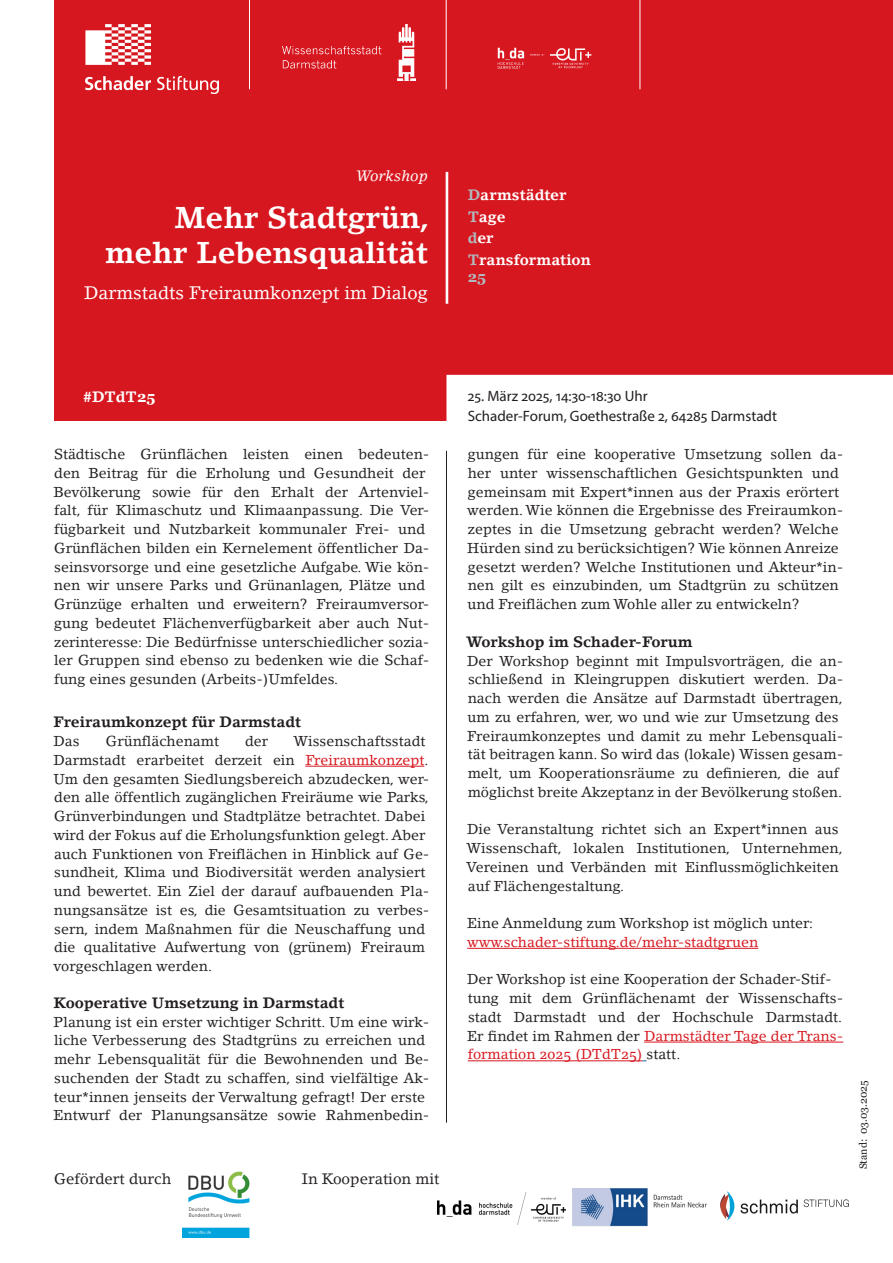
<style>
.page{position:relative;width:893px;height:1263px;background:#fff}
.page>*{position:absolute;margin:0;border:0;box-sizing:border-box;transform-origin:0 0}
.T1_Tagung_Headline_20pt{font:700 30px/34.5px "Lino Letter Std";color:#fff;text-align:right}
.T1_Tagung_Subline{font:18px "Lino Letter Std";color:#fff}
.T1_Tagung_Zwischenüberschriften{font:700 15px "Lino Letter Std";color:#231f20}
.T1_Tagung_Datum_Adresse{font:15px "Myriad Pro";color:#231f20}
.PÜ_S1_Tagung_Headline_20pt{font:700 15px "Lino Letter Std";color:#fff}
.T1_Tagung{font:15px "Lino Letter Std";color:#231f20}
.T1_Tagung-Headline_16_pt{font:italic 15px "Lino Letter Std";color:#fff}
.PÜ_S1{font:700 15px "Lino Letter Std";color:#fff}
.PÜ_S1_Tagung_Headline_20pt-2{font:700 15px "Georgia";color:#b1b9bf}
.T1_Tagung_Fließtext{font:14.25px/18.8px "Lino Letter Std";color:#231f20}
.T1_Tagung_Fließtext-2{font:14.25px "Lino Letter Std";color:#d7171f}
.t1{font:10.5px "Georgia";color:#231f20}
.s1{color:#b1b9bf}
.s2{font-family:"Georgia"}
.s3{color:#d7171f}
</style>
<div class="page">
<div style="left:54px;top:0;width:839px;height:421px;background:#d7171f"></div>
<hr style="left:249px;top:0;width:1px;height:89px;background:#fff">
<img style="left:86px;top:25px;width:133px;height:68px">
<hr style="left:446px;top:0;width:1px;height:89px;background:#fff">
<img style="left:282px;top:25px;width:133px;height:55px">
<hr style="left:640px;top:0;width:1px;height:89px;background:#fff">
<img style="left:481px;top:19px;width:118px;height:83px">
<hr style="left:446px;top:451px;width:1px;height:672px;background:#231f20">
<hr style="left:305px;top:766px;width:119px;height:1px;background:#d7171f">
<hr style="left:467px;top:948px;width:291px;height:1px;background:#d7171f">
<hr style="left:644px;top:1042px;width:199px;height:1px;background:#d7171f">
<hr style="left:468px;top:1060px;width:174px;height:1px;background:#d7171f">
<hr style="left:446px;top:172px;width:2px;height:132px;background:#fff">
<img style="left:183px;top:1171px;width:67px;height:66px">
<img style="left:438px;top:1193px;width:128px;height:31px">
<img style="left:572px;top:1188px;width:135px;height:39px">
<img style="left:721px;top:1191px;width:127px;height:29px">
<p class="T1_Tagung-Headline_16_pt" style="left:356px;top:166px;width:73px">Workshop</p>
<p class="T1_Tagung_Headline_20pt" style="left:105px;top:200px;width:325px">Mehr Stadtgrün, mehr Lebensqualität</p>
<p class="T1_Tagung_Subline" style="left:84px;top:282px;width:345px">Darmstadts Freiraumkonzept im Dialog</p>
<p class="PÜ_S1_Tagung_Headline_20pt" style="left:468px;top:186px;width:100px"><span class="s1">D</span>armstädter</p>
<p class="PÜ_S1_Tagung_Headline_20pt" style="left:468px;top:207px;width:39px"><span class="s1">T</span>age</p>
<p class="PÜ_S1_Tagung_Headline_20pt" style="left:468px;top:229px;width:27px"><span class="s1">d</span>er</p>
<p class="PÜ_S1_Tagung_Headline_20pt" style="left:468px;top:251px;width:124px"><span class="s1">T</span>ransformation</p>
<p class="PÜ_S1_Tagung_Headline_20pt-2" style="left:468px;top:268px;width:20px">25</p>
<p class="PÜ_S1" style="left:83px;top:388px;width:74px">#DTdT<span class="s2">25</span></p>
<p class="T1_Tagung_Fließtext" style="left:54px;top:445px;width:377px">Städtische Grünflächen leisten einen bedeuten&shy;den Beitrag für die Erholung und Gesundheit der Bevölkerung sowie für den Erhalt der Artenviel&shy;falt, für Klimaschutz und Klimaanpassung. Die Ver&shy;fügbarkeit und Nutzbarkeit kommunaler Frei- und Grünflächen bilden ein Kernelement öffentlicher Da&shy;seinsvorsorge und eine gesetzliche Aufgabe. Wie kön&shy;nen wir unsere Parks und Grünanlagen, Plätze und Grünzüge erhalten und erweitern? Freiraumversor&shy;gung bedeutet Flächenverfügbarkeit aber auch Nut&shy;zerinteresse: Die Bedürfnisse unterschiedlicher sozia&shy;ler Gruppen sind ebenso zu bedenken wie die Schaf&shy;fung eines gesunden (Arbeits-)Umfeldes.</p>
<p class="T1_Tagung_Zwischenüberschriften" style="left:54px;top:713px;width:249px">Freiraumkonzept für Darmstadt</p>
<p class="T1_Tagung_Fließtext" style="left:54px;top:732px;width:28px">Das</p>
<p class="T1_Tagung_Fließtext" style="left:106px;top:732px;width:115px">Grünflächenamt</p>
<p class="T1_Tagung_Fließtext" style="left:245px;top:732px;width:24px">der</p>
<p class="T1_Tagung_Fließtext" style="left:53px;top:732px;width:378px;text-indent:240px">Wissenschaftsstadt Darmstadt erarbeitet derzeit ein <span class="s3">Freiraumkonzept</span>.<br>Um den gesamten Siedlungsbereich abzudecken, wer&shy;den alle öffentlich zugänglichen Freiräume wie Parks, Grünverbindungen und Stadtplätze betrachtet. Dabei wird der Fokus auf die Erholungsfunktion gelegt. Aber auch Funktionen von Freiflächen in Hinblick auf Ge&shy;sundheit, Klima und Biodiversität werden analysiert und bewertet. Ein Ziel der darauf aufbauenden Pla&shy;nungsansätze ist es, die Gesamtsituation zu verbes&shy;sern, indem Maßnahmen für die Neuschaffung und die qualitative Aufwertung von (grünem) Freiraum vorgeschlagen werden.</p>
<p class="T1_Tagung_Zwischenüberschriften" style="left:53px;top:993px;width:292px">Kooperative Umsetzung in Darmstadt</p>
<p class="T1_Tagung_Fließtext" style="left:54px;top:1012px;width:377px">Planung ist ein erster wichtiger Schritt. Um eine wirk&shy;liche Verbesserung des Stadtgrüns zu erreichen und mehr Lebensqualität für die Bewohnenden und Be&shy;suchenden der Stadt zu schaffen, sind vielfältige Ak&shy;teur*innen jenseits der Verwaltung gefragt! Der erste Entwurf der Planungsansätze sowie Rahmenbedin-</p>
<p class="T1_Tagung" style="left:54px;top:1170px;width:119px">Gefördert durch</p>
<p class="T1_Tagung" style="left:302px;top:1170px;width:139px">In Kooperation mit</p>
<p class="T1_Tagung_Datum_Adresse" style="left:468px;top:387px;width:181px">25. März 2025, 14:30-18:30 Uhr</p>
<p class="T1_Tagung_Datum_Adresse" style="left:468px;top:407px;width:311px">Schader-Forum, Goethestraße 2, 64285 Darmstadt</p>
<p class="T1_Tagung_Fließtext" style="left:467px;top:445px;width:377px">gungen für eine kooperative Umsetzung sollen da&shy;her unter wissenschaftlichen Gesichtspunkten und gemeinsam mit Expert*innen aus der Praxis erörtert werden. Wie können die Ergebnisse des Freiraumkon&shy;zeptes in die Umsetzung gebracht werden? Welche Hürden sind zu berücksichtigen? Wie können Anreize gesetzt werden? Welche Institutionen und Akteur*in&shy;nen gilt es einzubinden, um Stadtgrün zu schützen und Freiflächen zum Wohle aller zu entwickeln?</p>
<p class="T1_Tagung_Zwischenüberschriften" style="left:466px;top:632px;width:228px">Workshop im Schader-Forum</p>
<p class="T1_Tagung_Fließtext" style="left:467px;top:651px;width:377px">Der Workshop beginnt mit Impulsvorträgen, die an&shy;schließend in Kleingruppen diskutiert werden. Da&shy;nach werden die Ansätze auf Darmstadt übertragen, um zu erfahren, wer, wo und wie zur Umsetzung des Freiraumkonzeptes und damit zu mehr Lebensquali&shy;tät beitragen kann. So wird das (lokale) Wissen gesam&shy;melt, um Kooperationsräume zu definieren, die auf möglichst breite Akzeptanz in der Bevölkerung stoßen.</p>
<p class="T1_Tagung_Fließtext" style="left:466px;top:820px;width:378px">Die Veranstaltung richtet sich an Expert*innen aus Wissenschaft, lokalen Institutionen, Unternehmen, Vereinen und Verbänden mit Einflussmöglichkeiten auf Flächengestaltung.</p>
<p class="T1_Tagung_Fließtext" style="left:467px;top:914px;width:347px">Eine Anmeldung zum Workshop ist möglich unter:</p>
<p class="T1_Tagung_Fließtext-2" style="left:467px;top:933px;width:292px">www.schader-stiftung.de/mehr-stadtgruen</p>
<p class="T1_Tagung_Fließtext" style="left:467px;top:970px;width:366px">Der Workshop ist eine Kooperation der Schader-Stif-</p>
<p class="T1_Tagung_Fließtext" style="left:467px;top:989px;width:377px;text-align:justify">tung mit dem Grünflächenamt der Wissenschafts&shy;stadt Darmstadt und der Hochschule Darmstadt.<br>Er findet im Rahmen der <span class="s3">Darmstädter Tage der Trans&shy;formation 2025 (DTdT25)</span> statt.</p>
<p class="t1" style="left:857px;top:1169px;width:91px;rotate:-90deg">Stand: 03.03.2025</p>
</div>
